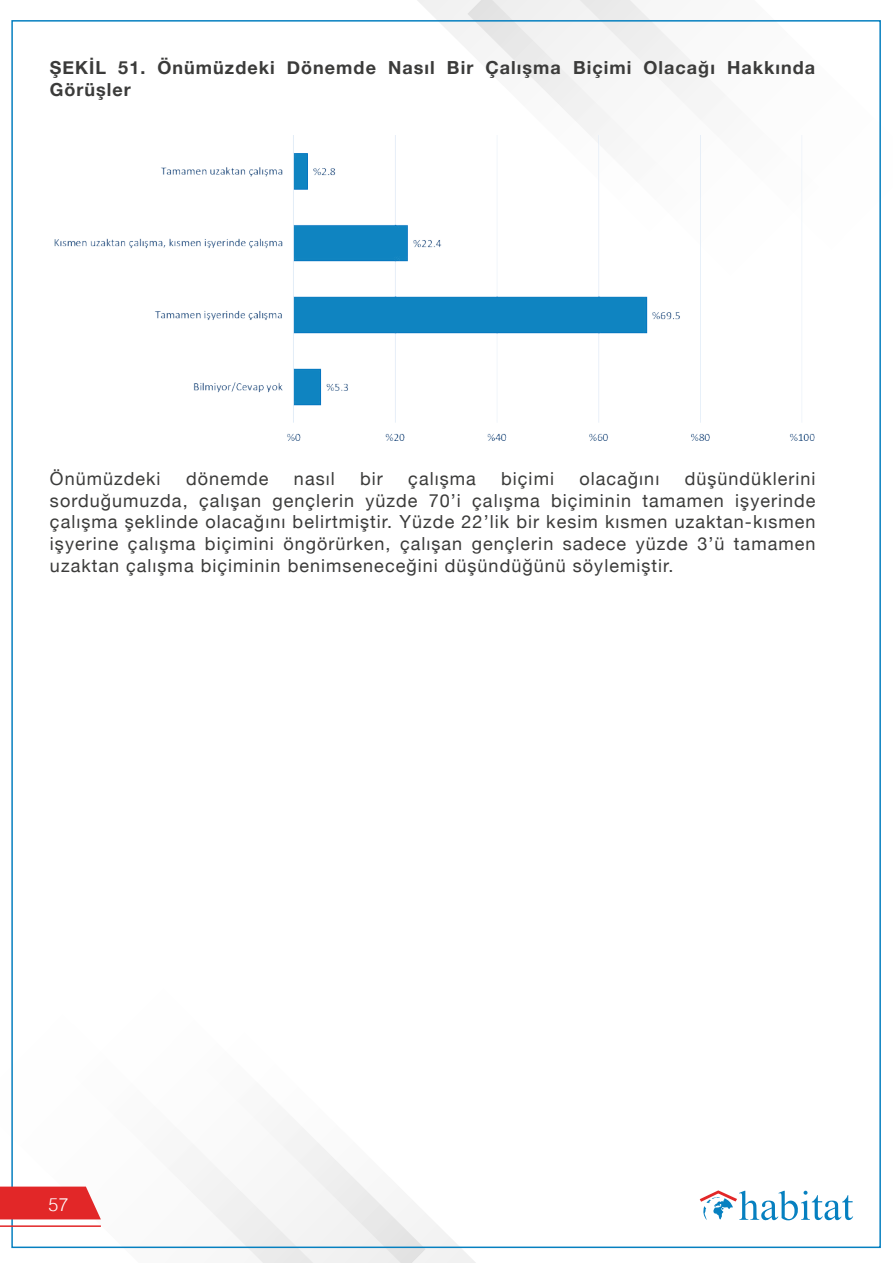
<style>
.page{position:relative;width:893px;height:1263px;background:#fff}
.page>*{position:absolute;margin:0;border:0;box-sizing:border-box;transform-origin:0 0}
.t1{font:18px/21.6px "Helvetica Neue";letter-spacing:.055em;color:#3b3b3a;text-align:justify}
.t2{font:700 18px/21.6px "Helvetica Neue";letter-spacing:.055em;color:#3b3b3a}
.t3{font:300 18px "Helvetica";color:#fff}
</style>
<div class="page">
<svg style="left:417px;top:0;width:47px;height:46px"></svg>
<svg style="left:464px;top:0;width:338px;height:136px"></svg>
<svg style="left:429px;top:1217px;width:66px;height:46px"></svg>
<svg style="left:0;top:1127px;width:429px;height:136px"></svg>
<svg style="left:0;top:1186px;width:101px;height:33px;background:#e43a3b"></svg>
<hr style="left:0;top:1225px;width:101px;height:2px;background:#e22728">
<img style="left:54px;top:136px;width:761px;height:304px">
<svg style="left:700px;top:1190px;width:153px;height:30px"></svg>
<p class="t2" style="left:50px;top:57px;width:767px">ŞEKİL 51. Önümüzdeki Dönemde Nasıl Bir Çalışma Biçimi Olacağı Hakkında<br>Görüşler</p>
<p class="t1" style="left:50px;top:469px;width:112px">Önümüzdeki</p>
<p class="t1" style="left:186px;top:469px;width:84px">dönemde</p>
<p class="t1" style="left:294px;top:469px;width:42px">nasıl</p>
<p class="t1" style="left:360px;top:469px;width:24px">bir</p>
<p class="t1" style="left:408px;top:469px;width:69px">çalışma</p>
<p class="t1" style="left:501px;top:469px;width:54px">biçimi</p>
<p class="t1" style="left:579px;top:469px;width:81px">olacağını</p>
<p class="t1" style="left:50px;top:469px;width:767px;text-indent:635px">düşündüklerini sorduğumuzda, çalışan gençlerin yüzde 70’i çalışma biçiminin tamamen işyerinde çalışma şeklinde olacağını belirtmiştir. Yüzde 22’lik bir kesim kısmen uzaktan-kısmen işyerine çalışma biçimini öngörürken, çalışan gençlerin sadece yüzde 3’ü tamamen uzaktan çalışma biçiminin benimseneceğini düşündüğünü söylemiştir.</p>
<p class="t3" style="left:49px;top:1190px;width:22px">57</p>
</div>
